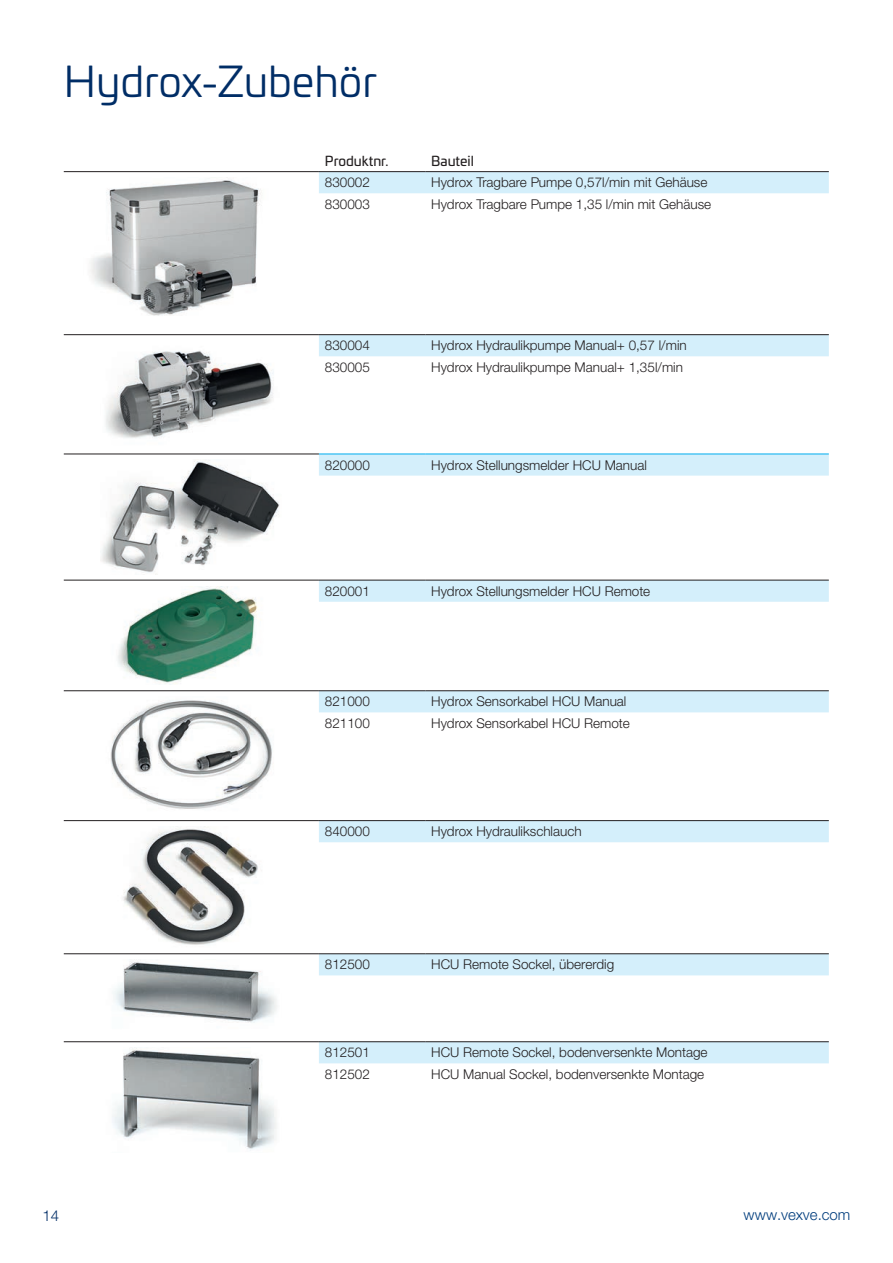
<style>
.page{position:relative;width:893px;height:1263px;background:#fff}
.page>*{position:absolute;margin:0;border:0;box-sizing:border-box;transform-origin:0 0}
.t1{font:42px "Univia Pro";color:#002d66}
.t2{font:300 15px "Helvetica Neue LTW1 G";color:#013d7d}
.t3{font:300 15px "Helvetica Neue LTW1 G";color:#002d66}
.t4{font:300 13.5px "Helvetica Neue LTW1 G";color:#231f20}
.t5{font:13.5px "Univia Pro";color:#231f20}
</style>
<div class="page">
<svg style="left:319px;top:172px;width:510px;height:891px"></svg>
<hr style="left:319px;top:454px;width:106px;height:1px;background:#00aeef">
<hr style="left:425px;top:454px;width:404px;height:1px;background:#00aeef">
<hr style="left:64px;top:171px;width:255px;height:1px;background:#231f20">
<hr style="left:319px;top:171px;width:106px;height:1px;background:#231f20">
<hr style="left:425px;top:171px;width:404px;height:1px;background:#231f20">
<hr style="left:64px;top:334px;width:255px;height:1px;background:#231f20">
<hr style="left:64px;top:454px;width:255px;height:1px;background:#231f20">
<hr style="left:64px;top:580px;width:255px;height:1px;background:#231f20">
<hr style="left:319px;top:580px;width:106px;height:1px;background:#231f20">
<hr style="left:425px;top:580px;width:404px;height:1px;background:#231f20">
<hr style="left:64px;top:690px;width:255px;height:1px;background:#231f20">
<hr style="left:319px;top:690px;width:106px;height:1px;background:#231f20">
<hr style="left:425px;top:690px;width:404px;height:1px;background:#231f20">
<hr style="left:64px;top:820px;width:255px;height:1px;background:#231f20">
<hr style="left:319px;top:820px;width:106px;height:1px;background:#231f20">
<hr style="left:425px;top:820px;width:404px;height:1px;background:#231f20">
<hr style="left:64px;top:953px;width:255px;height:1px;background:#231f20">
<hr style="left:319px;top:953px;width:106px;height:1px;background:#231f20">
<hr style="left:425px;top:953px;width:404px;height:1px;background:#231f20">
<hr style="left:64px;top:1041px;width:255px;height:1px;background:#231f20">
<hr style="left:319px;top:1041px;width:106px;height:1px;background:#231f20">
<hr style="left:425px;top:1041px;width:404px;height:1px;background:#231f20">
<hr style="left:319px;top:334px;width:106px;height:1px;background:#231f20">
<hr style="left:425px;top:334px;width:404px;height:1px;background:#231f20">
<img style="left:90px;top:180px;width:172px;height:136px">
<img style="left:106px;top:350px;width:168px;height:88px">
<img style="left:101px;top:460px;width:179px;height:113px">
<img style="left:118px;top:586px;width:140px;height:99px">
<img style="left:110px;top:700px;width:162px;height:109px">
<img style="left:123px;top:828px;width:135px;height:117px">
<img style="left:113px;top:961px;width:164px;height:62px">
<img style="left:112px;top:1048px;width:164px;height:103px">
<h1 class="t1" style="left:64px;top:51px;width:315px">Hydrox-Zubehör</h1>
<p class="t5" style="left:325px;top:150px;width:65px">Produktnr.</p>
<p class="t5" style="left:431px;top:150px;width:44px">Bauteil</p>
<p class="t4" style="left:325px;top:174px;width:47px">830002</p>
<p class="t4" style="left:431px;top:174px;width:278px">Hydrox Tragbare Pumpe 0,57l/min mit Gehäuse</p>
<p class="t4" style="left:325px;top:196px;width:47px">830003</p>
<p class="t4" style="left:431px;top:196px;width:281px">Hydrox Tragbare Pumpe 1,35 l/min mit Gehäuse</p>
<p class="t4" style="left:325px;top:337px;width:47px">830004</p>
<p class="t4" style="left:431px;top:337px;width:257px">Hydrox Hydraulikpumpe Manual+ 0,57 l/min</p>
<p class="t4" style="left:325px;top:359px;width:47px">830005</p>
<p class="t4" style="left:431px;top:359px;width:253px">Hydrox Hydraulikpumpe Manual+ 1,35l/min</p>
<p class="t4" style="left:325px;top:457px;width:47px">820000</p>
<p class="t4" style="left:431px;top:457px;width:217px">Hydrox Stellungsmelder HCU Manual</p>
<p class="t4" style="left:325px;top:583px;width:47px">820001</p>
<p class="t4" style="left:431px;top:583px;width:221px">Hydrox Stellungsmelder HCU Remote</p>
<p class="t4" style="left:325px;top:693px;width:47px">821000</p>
<p class="t4" style="left:431px;top:693px;width:197px">Hydrox Sensorkabel HCU Manual</p>
<p class="t4" style="left:325px;top:715px;width:47px">821100</p>
<p class="t4" style="left:431px;top:715px;width:200px">Hydrox Sensorkabel HCU Remote</p>
<p class="t4" style="left:325px;top:823px;width:47px">840000</p>
<p class="t4" style="left:431px;top:823px;width:152px">Hydrox Hydraulikschlauch</p>
<p class="t4" style="left:325px;top:956px;width:47px">812500</p>
<p class="t4" style="left:431px;top:956px;width:184px">HCU Remote Sockel, übererdig</p>
<p class="t4" style="left:325px;top:1044px;width:47px">812501</p>
<p class="t4" style="left:431px;top:1044px;width:278px">HCU Remote Sockel, bodenversenkte Montage</p>
<p class="t4" style="left:325px;top:1066px;width:47px">812502</p>
<p class="t4" style="left:431px;top:1066px;width:275px">HCU Manual Sockel, bodenversenkte Montage</p>
<p class="t3" style="left:43px;top:1206px;width:18px">14</p>
<p class="t2" style="left:743px;top:1206px;width:108px">www.vexve.com</p>
</div>
